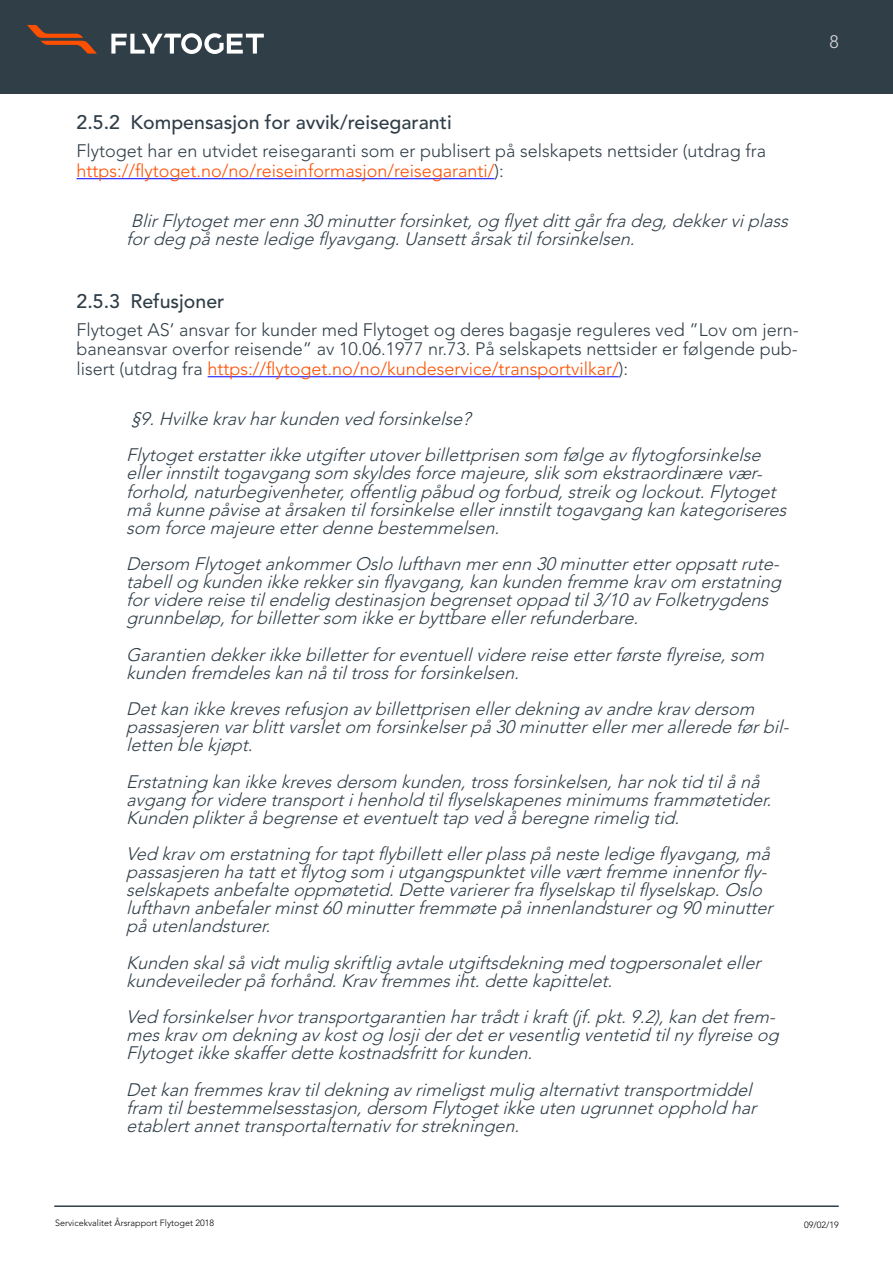
<style>
.page{position:relative;width:893px;height:1263px;background:#fff}
.page>*{position:absolute;margin:0;border:0;box-sizing:border-box;transform-origin:0 0}
.t1{font:500 19.5px "Avenir LT Std";color:#303e48}
.t2{font:italic 300 18px/18px "Avenir LT Std";color:#303e48}
.t3{font:300 18px/19.5px "Avenir LT Std";color:#303e48}
.t4{font:300 18px "Avenir LT Std";color:#dad7de}
.t5{font:300 9px "Avenir LT Std";color:#000}
.s1{color:#fd4f00}
</style>
<div class="page">
<div style="left:0;top:0;width:893px;height:94px;background:#303e48"></div>
<hr style="left:55px;top:1205px;width:783px;height:2px;background:#303e48">
<svg style="left:111px;top:33px;width:153px;height:21px"></svg>
<svg style="left:27px;top:25px;width:70px;height:29px"></svg>
<hr style="left:77px;top:178px;width:417px;height:1px;background:#00f">
<hr style="left:208px;top:376px;width:411px;height:1px;background:#00f">
<p class="t1" style="left:77px;top:111px;width:377px">2.5.2 Kompensasjon for avvik/reisegaranti</p>
<p class="t3" style="left:77px;top:142px;width:691px">Flytoget har en utvidet reisegaranti som er publisert på selskapets nettsider (utdrag fra <span class="s1">https://flytoget.no/no/reiseinformasjon/reisegaranti/</span>):</p>
<p class="t2" style="left:126px;top:212px;width:668px">BlirFlytogetmerenn 30minutterforsinket,og flyetdittgårfradeg,dekkerviplass fordeg påneste ledige flyavgang.Uansettårsaktilforsinkelsen.</p>
<p class="t1" style="left:77px;top:290px;width:149px">2.5.3 Refusjoner</p>
<p class="t3" style="left:77px;top:320px;width:724px;text-align:justify">Flytoget AS’ ansvar for kunder med Flytoget og deres bagasje reguleres ved ”Lov om jern&shy;baneansvar overfor reisende” av 10.06.1977 nr.73. På selskapets nettsider er følgende pub&shy;lisert (utdrag fra <span class="s1">https://flytoget.no/no/kundeservice/transportvilkar/</span>):</p>
<p class="t2" style="left:126px;top:401px;width:641px;line-height:36.5px">§9.Hvilke kravharkunden ved forsinkelse?<br>Flytogeterstatterikke utgifterutoverbillettprisen som følge avflytogforsinkelse</p>
<p class="t2" style="left:126px;top:464px;width:667px">ellerinnstilttogavgang som skyldesforce majeure,sliksom ekstraordinære vær&shy;forhold,naturbegivenheter,offentlig påbud og forbud,streikog lockout.Flytoget måkunne påvise atårsaken tilforsinkelse ellerinnstilttogavgang kan kategoriseres som force majeure etterdenne bestemmelsen.</p>
<p class="t2" style="left:126px;top:555px;width:661px">Dersom FlytogetankommerOslo lufthavn merenn 30minutteretteroppsattrute&shy;tabellog kunden ikke rekkersin flyavgang,kan kunden fremme kravom erstatning forvidere reise tilendelig destinasjon begrensetoppad til3/10avFolketrygdens grunnbeløp,forbillettersom ikke erbyttbare ellerrefunderbare.</p>
<p class="t2" style="left:126px;top:645px;width:645px">Garantien dekkerikke billetterforeventuellvidere reise etterførste flyreise,som kunden fremdeleskan nåtiltrossforforsinkelsen.</p>
<p class="t2" style="left:126px;top:700px;width:669px">Detkan ikke krevesrefusjon avbillettprisen ellerdekning avandre kravdersom passasjeren varblittvarsletom forsinkelserpå30minutterellermerallerede førbil&shy;letten ble kjøpt.</p>
<p class="t2" style="left:126px;top:772px;width:652px">Erstatning kan ikke krevesdersom kunden,trossforsinkelsen,harnoktid tilånå avgang forvidere transportihenhold tilflyselskapenesminimumsframmøtetider.<br>Kunden plikteråbegrense eteventuelttap ved åberegne rimelig tid.</p>
<p class="t2" style="left:126px;top:845px;width:653px">Ved kravom erstatning fortaptflybillettellerplasspåneste ledige flyavgang,må passasjeren hatattetflytog som iutgangspunktetville værtfremme innenforfly&shy;selskapetsanbefalte oppmøtetid.Dette variererfraflyselskap tilflyselskap.Oslo lufthavn anbefalerminst60minutterfremmøte påinnenlandsturerog 90minutter påutenlandsturer.</p>
<p class="t2" style="left:126px;top:953px;width:641px">Kunden skalsåvidtmulig skriftlig avtale utgiftsdekning med togpersonaleteller kundeveilederpåforhånd.Kravfremmesiht.dette kapittelet.</p>
<p class="t2" style="left:126px;top:1008px;width:659px">Ved forsinkelserhvortransportgarantien hartrådtikraft(jf.pkt.9.2),kan detfrem&shy;meskravom dekning avkostog losjiderdetervesentlig ventetid tilnyflyreise og<br>Flytogetikke skafferdette kostnadsfrittforkunden.</p>
<p class="t2" style="left:126px;top:1080px;width:637px">Detkan fremmeskravtildekning avrimeligstmulig alternativttransportmiddel fram tilbestemmelsesstasjon,dersom Flytogetikke uten ugrunnetopphold har etablertannettransportalternativforstrekningen.</p>
<p class="t4" style="left:830px;top:31px;width:11px">8</p>
<p class="t5" style="left:55px;top:1217px;width:161px">Servicekvalitet Årsrapport Flytoget 2018</p>
<p class="t5" style="left:804px;top:1219px;width:36px">09/02/19</p>
</div>
